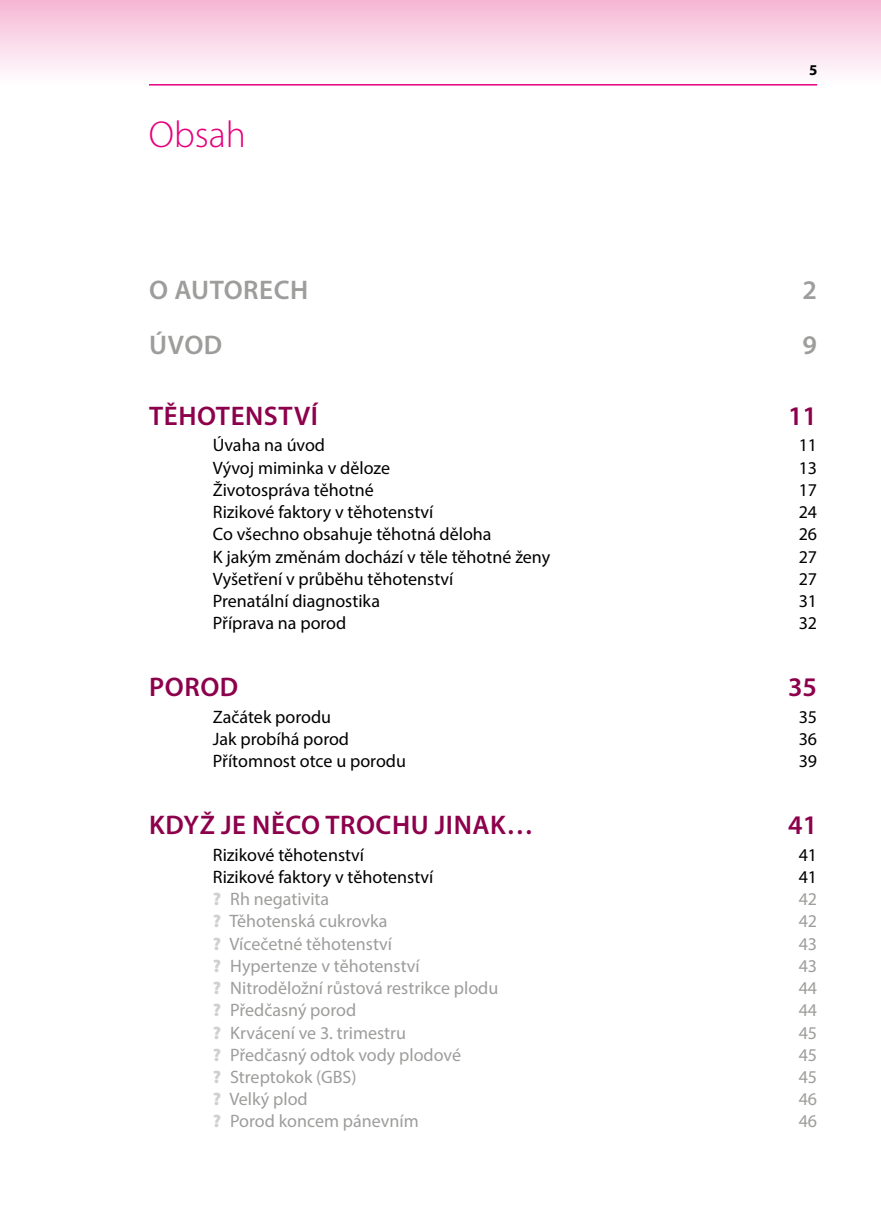
<style>
.page{position:relative;width:881px;height:1225px;background:#fff}
.page>*{position:absolute;margin:0;border:0;box-sizing:border-box;transform-origin:0 0}
.t1{font:300 37.5px "Myriad Pro";color:#e6007d}
.t2{font:600 27px "Myriad Pro";letter-spacing:.02em;color:#8d004c}
.t3{font:600 27px "Myriad Pro";letter-spacing:.02em;color:#9d9d9c}
.t4{font:18px "Myriad Pro";color:#000}
.t5{font:18px "Myriad Pro";color:#9d9d9c}
.t6{font:700 15px "Myriad Pro";color:#000}
.s1{font-weight:900;color:#d0d0d0}
</style>
<div class="page">
<div style="left:0;top:0;width:880px;height:86px;background:linear-gradient(to bottom,#f5b6d4,#fff)"></div>
<hr style="left:149px;top:84px;width:667px;height:2px;background:#e6007d">
<h1 class="t1" style="left:149px;top:112px;width:98px">Obsah</h1>
<p class="t6" style="left:808px;top:60px;width:10px">5</p>
<h2 class="t3" style="left:149px;top:273px;width:160px">O AUTORECH</h2>
<h2 class="t3" style="left:802px;top:273px;width:16px">2</h2>
<h2 class="t3" style="left:149px;top:327px;width:75px">ÚVOD</h2>
<h2 class="t3" style="left:802px;top:327px;width:16px">9</h2>
<h2 class="t2" style="left:149px;top:399px;width:170px">TĚHOTENSTVÍ</h2>
<h2 class="t2" style="left:787px;top:399px;width:30px">11</h2>
<p class="t4" style="left:213px;top:434px;width:114px">Úvaha na úvod</p>
<p class="t4" style="left:798px;top:434px;width:20px">11</p>
<p class="t4" style="left:213px;top:456px;width:179px">Vývoj miminka v děloze</p>
<p class="t4" style="left:798px;top:456px;width:20px">13</p>
<p class="t4" style="left:213px;top:479px;width:162px">Životospráva těhotné</p>
<p class="t4" style="left:798px;top:479px;width:20px">17</p>
<p class="t4" style="left:213px;top:501px;width:222px">Rizikové faktory v těhotenství</p>
<p class="t4" style="left:798px;top:501px;width:20px">24</p>
<p class="t4" style="left:213px;top:523px;width:280px">Co všechno obsahuje těhotná děloha</p>
<p class="t4" style="left:798px;top:523px;width:20px">26</p>
<p class="t4" style="left:213px;top:545px;width:339px">K jakým změnám dochází v těle těhotné ženy</p>
<p class="t4" style="left:798px;top:545px;width:20px">27</p>
<p class="t4" style="left:213px;top:567px;width:242px">Vyšetření v průběhu těhotenství</p>
<p class="t4" style="left:798px;top:567px;width:20px">27</p>
<p class="t4" style="left:213px;top:590px;width:169px">Prenatální diagnostika</p>
<p class="t4" style="left:798px;top:590px;width:20px">31</p>
<p class="t4" style="left:213px;top:612px;width:135px">Příprava na porod</p>
<p class="t4" style="left:798px;top:612px;width:20px">32</p>
<h2 class="t2" style="left:149px;top:670px;width:91px">POROD</h2>
<h2 class="t2" style="left:787px;top:670px;width:30px">35</h2>
<p class="t4" style="left:213px;top:705px;width:120px">Začátek porodu</p>
<p class="t4" style="left:798px;top:705px;width:20px">35</p>
<p class="t4" style="left:213px;top:728px;width:138px">Jak probíhá porod</p>
<p class="t4" style="left:798px;top:728px;width:20px">36</p>
<p class="t4" style="left:213px;top:750px;width:195px">Přítomnost otce u porodu</p>
<p class="t4" style="left:798px;top:750px;width:20px">39</p>
<h2 class="t2" style="left:149px;top:808px;width:385px">KDYŽ JE NĚCO TROCHU JINAK…</h2>
<h2 class="t2" style="left:787px;top:808px;width:30px">41</h2>
<p class="t4" style="left:213px;top:843px;width:153px">Rizikové těhotenství</p>
<p class="t4" style="left:798px;top:843px;width:20px">41</p>
<p class="t4" style="left:213px;top:866px;width:222px">Rizikové faktory v těhotenství</p>
<p class="t4" style="left:798px;top:866px;width:20px">41</p>
<p class="t5" style="left:213px;top:888px;width:118px"><span class="s1">?</span> Rh negativita</p>
<p class="t5" style="left:798px;top:888px;width:20px">42</p>
<p class="t5" style="left:213px;top:910px;width:176px"><span class="s1">?</span> Těhotenská cukrovka</p>
<p class="t5" style="left:798px;top:910px;width:20px">42</p>
<p class="t5" style="left:213px;top:932px;width:181px"><span class="s1">?</span> Vícečetné těhotenství</p>
<p class="t5" style="left:798px;top:932px;width:20px">43</p>
<p class="t5" style="left:213px;top:954px;width:208px"><span class="s1">?</span> Hypertenze v těhotenství</p>
<p class="t5" style="left:798px;top:954px;width:20px">43</p>
<p class="t5" style="left:213px;top:977px;width:287px"><span class="s1">?</span> Nitroděložní růstová restrikce plodu</p>
<p class="t5" style="left:798px;top:977px;width:20px">44</p>
<p class="t5" style="left:213px;top:999px;width:145px"><span class="s1">?</span> Předčasný porod</p>
<p class="t5" style="left:798px;top:999px;width:20px">44</p>
<p class="t5" style="left:213px;top:1021px;width:194px"><span class="s1">?</span> Krvácení ve 3. trimestru</p>
<p class="t5" style="left:798px;top:1021px;width:20px">45</p>
<p class="t5" style="left:213px;top:1043px;width:250px"><span class="s1">?</span> Předčasný odtok vody plodové</p>
<p class="t5" style="left:798px;top:1043px;width:20px">45</p>
<p class="t5" style="left:213px;top:1065px;width:145px"><span class="s1">?</span> Streptokok (GBS)</p>
<p class="t5" style="left:798px;top:1065px;width:20px">45</p>
<p class="t5" style="left:213px;top:1088px;width:96px"><span class="s1">?</span> Velký plod</p>
<p class="t5" style="left:798px;top:1088px;width:20px">46</p>
<p class="t5" style="left:213px;top:1110px;width:207px"><span class="s1">?</span> Porod koncem pánevním</p>
<p class="t5" style="left:798px;top:1110px;width:20px">46</p>
</div>
